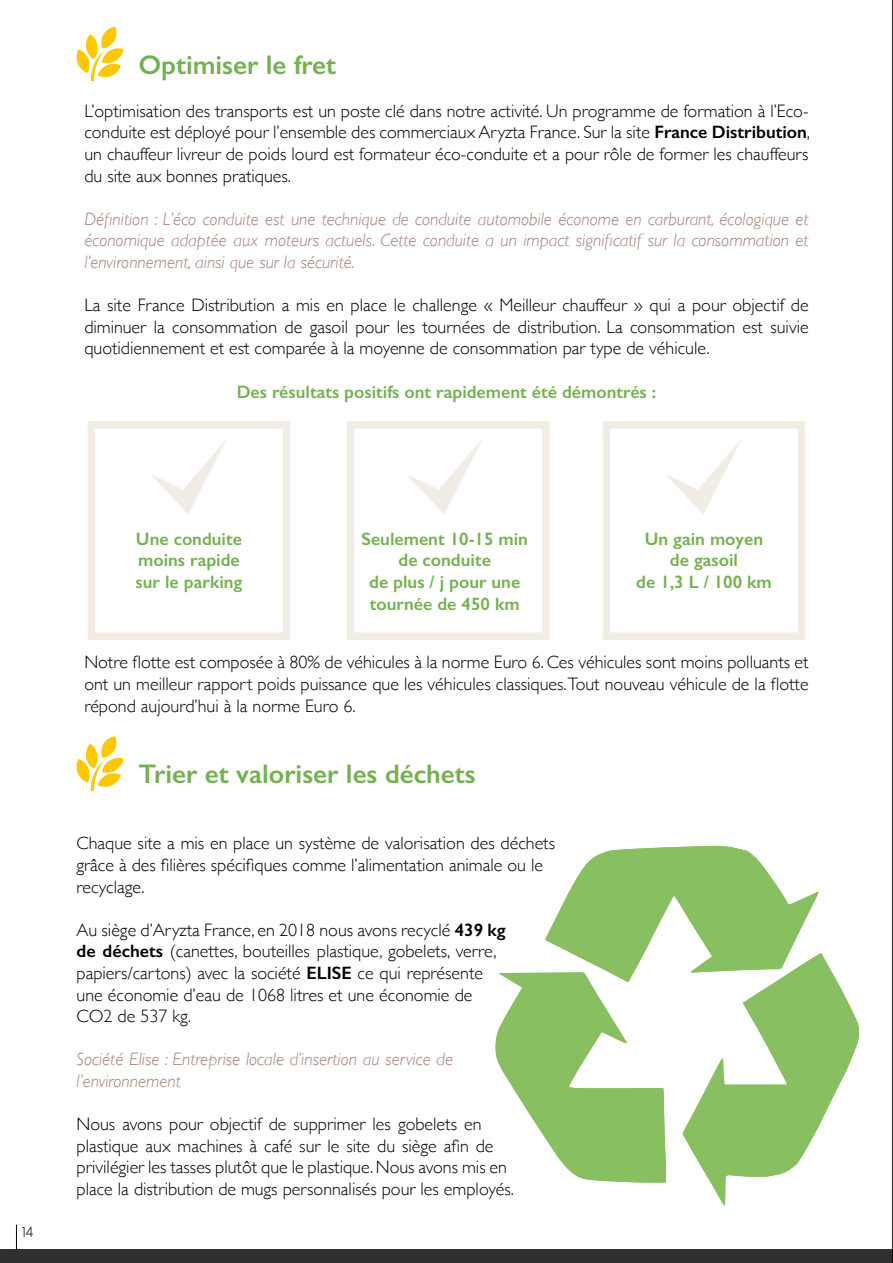
<style>
.page{position:relative;width:893px;height:1263px;background:#fff}
.page>*{position:absolute;margin:0;border:0;box-sizing:border-box;transform-origin:0 0}
.t1{font:600 27px "Gill Sans";color:#73b24e}
.t2{font:300 18px/21.6px "Gill Sans";color:#000;text-align:justify}
.t3{font:italic 300 18px/21.6px "Gill Sans";color:#a57f79;text-align:justify}
.t4{font:600 18px/21.6px "Gill Sans";color:#73b24e;text-align:center}
.t5{font:300 13.05px "Comfortaa";color:#1c1c1c}
.s1{font-weight:600}
</style>
<div class="page">
<svg style="left:76px;top:26px;width:48px;height:55px"></svg>
<svg style="left:76px;top:736px;width:48px;height:55px"></svg>
<div style="left:0;top:1249px;width:893px;height:14px;background:#303030"></div>
<svg style="left:666px;top:439px;width:76px;height:75px"></svg>
<svg style="left:407px;top:438px;width:76px;height:76px"></svg>
<svg style="left:151px;top:439px;width:76px;height:75px"></svg>
<div style="left:347px;top:421px;width:202px;height:219px;border:8px solid #f1ede4"></div>
<div style="left:88px;top:421px;width:202px;height:219px;border:8px solid #f1ede4"></div>
<div style="left:603px;top:421px;width:202px;height:219px;border:8px solid #f1ede4"></div>
<svg style="left:495px;top:846px;width:364px;height:359px"></svg>
<svg style="left:16px;top:1225px;width:1px;height:24px"></svg>
<hr style="left:892px;top:0;width:1px;height:1263px;background:#000">
<h1 class="t1" style="left:138px;top:48px;width:199px">Optimiser le fret</h1>
<p class="t2" style="left:84px;top:99px;width:727px">L’optimisation des transports est un poste clé dans notre activité. Un programme de formation à l’Eco&shy;conduite est déployé pour l’ensemble des commerciaux Aryzta France. Sur la site <span class="s1">France Distribution</span>, un chauffeur livreur de poids lourd est formateur éco-conduite et a pour rôle de former les chauffeurs du site aux bonnes pratiques.</p>
<p class="t3" style="left:84px;top:208px;width:726px">Définition : L’éco conduite est une technique de conduite automobile économe en carburant, écologique et économique adaptée aux moteurs actuels. Cette conduite a un impact significatif sur la consommation et l’environnement, ainsi que sur la sécurité.</p>
<p class="t2" style="left:84px;top:294px;width:726px">La site France Distribution a mis en place le challenge « Meilleur chauffeur » qui a pour objectif de diminuer la consommation de gasoil pour les tournées de distribution. La consommation est suivie quotidiennement et est comparée à la moyenne de consommation par type de véhicule.</p>
<p class="t4" style="left:237px;top:381px;width:421px">Des résultats positifs ont rapidement été démontrés :</p>
<p class="t5" style="left:22px;top:1224px;width:13px">14</p>
<p class="t4" style="left:136px;top:528px;width:108px;text-align:left">Une conduite moins rapide sur le parking</p>
<p class="t4" style="left:361px;top:528px;width:168px">Seulement 10-15 min de conduite<br>de plus / j pour une tournée de 450 km</p>
<p class="t4" style="left:636px;top:528px;width:137px">Un gain moyen de gasoil<br>de 1,3 L / 100 km</p>
<p class="t2" style="left:84px;top:651px;width:726px">Notre flotte est composée à 80% de véhicules à la norme Euro 6. Ces véhicules sont moins polluants et ont un meilleur rapport poids puissance que les véhicules classiques. Tout nouveau véhicule de la flotte répond aujourd’hui à la norme Euro 6.</p>
<h1 class="t1" style="left:138px;top:758px;width:339px">Trier et valoriser les déchets</h1>
<p class="t2" style="left:77px;top:832px;width:480px;text-align:left">Chaque site a mis en place un système de valorisation des déchets grâce à des filières spécifiques comme l’alimentation animale ou le recyclage.</p>
<p class="t2" style="left:77px;top:918px;width:430px;text-align:left">Au siège d’Aryzta France, en 2018 nous avons recyclé <span class="s1">439 kg de déchets</span> (canettes, bouteilles plastique, gobelets, verre, papiers/cartons) avec la société <span class="s1">ELISE</span> ce qui représente une économie d’eau de 1068 litres et une économie de CO2 de 537 kg.</p>
<p class="t3" style="left:77px;top:1048px;width:378px">Société Elise : Entreprise locale d’insertion au service de l’environnement</p>
<p class="t2" style="left:77px;top:1112px;width:439px;text-align:left">Nous avons pour objectif de supprimer les gobelets en plastique aux machines à café sur le site du siège afin de privilégier les tasses plutôt que le plastique. Nous avons mis en place la distribution de mugs personnalisés pour les employés.</p>
</div>
